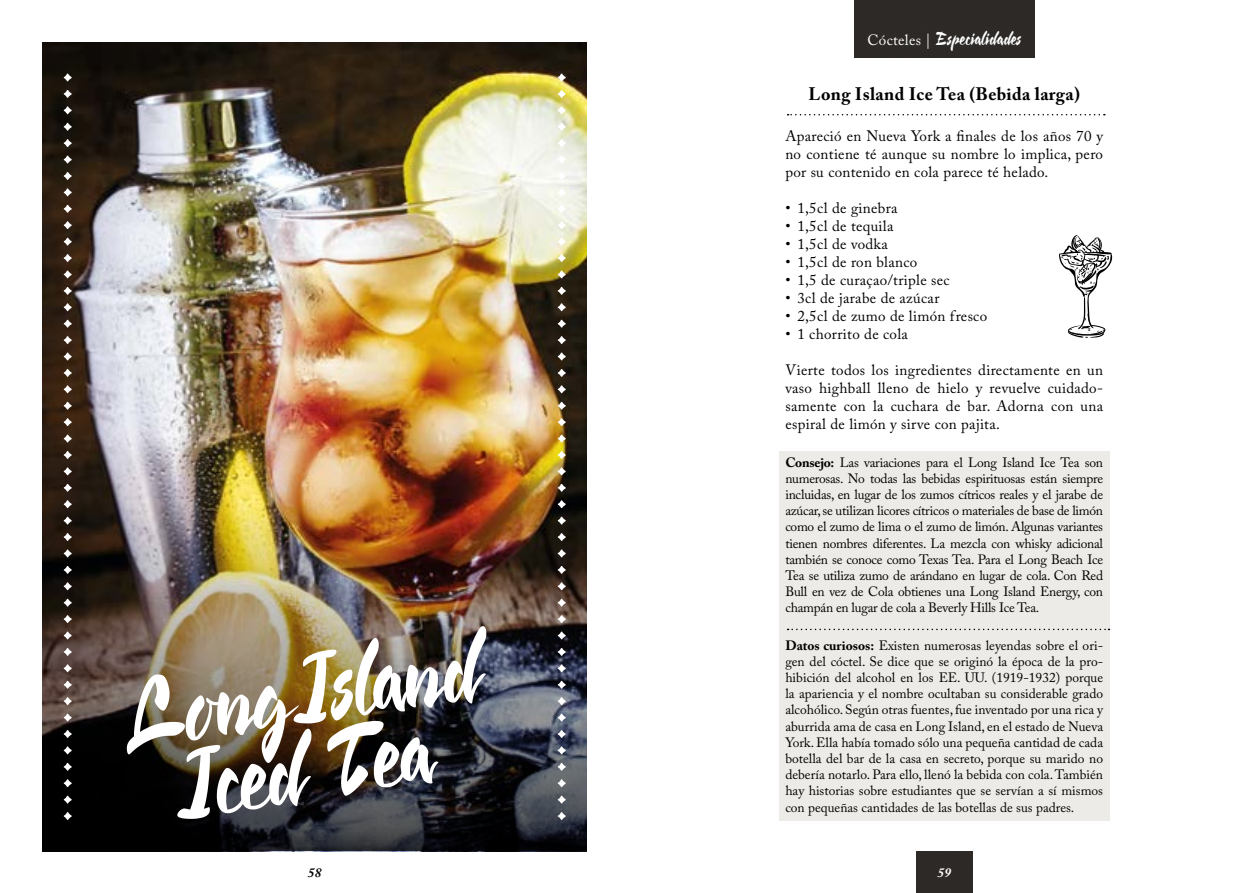
<style>
.page{position:relative;width:1259px;height:893px;background:#fff}
.page>*{position:absolute;margin:0;border:0;box-sizing:border-box;transform-origin:0 0}
.t1{font:102.6px/80.6px "Cienfuegos";color:#fff;text-align:center}
.t2{font:19.5px "Cienfuegos";letter-spacing:.02em;color:#fff}
.t3{font:700 18px "Adobe Caslon Pro";letter-spacing:.02em;color:#000}
.t4{font:15px/18px "Adobe Caslon Pro";letter-spacing:.02em;color:#000;text-align:justify}
.t5{font:13.5px/16.2px "Adobe Caslon Pro";letter-spacing:-.005em;color:#000;text-align:justify}
.t6{font:italic 700 13.5px "Adobe Caslon Pro";color:#000}
.t7{font:italic 700 13.5px "Adobe Caslon Pro";color:#fff}
.s1{font-family:"Adobe Caslon Pro";font-size:15px}
.s2{font-weight:700}
</style>
<div class="page">
<div style="left:916px;top:851px;width:56px;height:42px;background:#2d2927"></div>
<div style="left:779px;top:451px;width:330px;height:369px;background:#edebe7"></div>
<img style="left:43px;top:43px;width:544px;height:808px">
<img style="left:43px;top:504px;width:544px;height:346px">
<svg style="left:1059px;top:235px;width:54px;height:103px"></svg>
<svg style="left:64px;top:550px;width:8px;height:7px"></svg>
<svg style="left:64px;top:533px;width:8px;height:8px"></svg>
<svg style="left:64px;top:517px;width:8px;height:7px"></svg>
<svg style="left:64px;top:500px;width:8px;height:8px"></svg>
<svg style="left:64px;top:484px;width:8px;height:8px"></svg>
<svg style="left:64px;top:467px;width:8px;height:8px"></svg>
<svg style="left:64px;top:451px;width:8px;height:8px"></svg>
<svg style="left:64px;top:435px;width:8px;height:7px"></svg>
<svg style="left:64px;top:418px;width:8px;height:8px"></svg>
<svg style="left:64px;top:402px;width:8px;height:8px"></svg>
<svg style="left:64px;top:385px;width:8px;height:8px"></svg>
<svg style="left:64px;top:369px;width:8px;height:8px"></svg>
<svg style="left:64px;top:353px;width:8px;height:7px"></svg>
<svg style="left:64px;top:336px;width:8px;height:8px"></svg>
<svg style="left:64px;top:320px;width:8px;height:8px"></svg>
<svg style="left:64px;top:303px;width:8px;height:8px"></svg>
<svg style="left:64px;top:287px;width:8px;height:8px"></svg>
<svg style="left:64px;top:271px;width:8px;height:7px"></svg>
<svg style="left:64px;top:254px;width:8px;height:8px"></svg>
<svg style="left:64px;top:238px;width:8px;height:7px"></svg>
<svg style="left:64px;top:221px;width:8px;height:8px"></svg>
<svg style="left:64px;top:205px;width:8px;height:8px"></svg>
<svg style="left:64px;top:188px;width:8px;height:8px"></svg>
<svg style="left:64px;top:172px;width:8px;height:8px"></svg>
<svg style="left:64px;top:156px;width:8px;height:7px"></svg>
<svg style="left:64px;top:139px;width:8px;height:8px"></svg>
<svg style="left:64px;top:123px;width:8px;height:8px"></svg>
<svg style="left:64px;top:106px;width:8px;height:8px"></svg>
<svg style="left:64px;top:90px;width:8px;height:8px"></svg>
<svg style="left:64px;top:74px;width:8px;height:7px"></svg>
<svg style="left:64px;top:566px;width:8px;height:8px"></svg>
<svg style="left:64px;top:582px;width:8px;height:8px"></svg>
<svg style="left:64px;top:599px;width:8px;height:8px"></svg>
<svg style="left:64px;top:615px;width:8px;height:8px"></svg>
<svg style="left:64px;top:632px;width:8px;height:7px"></svg>
<svg style="left:64px;top:648px;width:8px;height:8px"></svg>
<svg style="left:64px;top:664px;width:8px;height:8px"></svg>
<svg style="left:64px;top:681px;width:8px;height:8px"></svg>
<svg style="left:64px;top:697px;width:8px;height:8px"></svg>
<svg style="left:64px;top:714px;width:8px;height:7px"></svg>
<svg style="left:64px;top:730px;width:8px;height:8px"></svg>
<svg style="left:64px;top:746px;width:8px;height:8px"></svg>
<svg style="left:64px;top:763px;width:8px;height:8px"></svg>
<svg style="left:64px;top:779px;width:8px;height:8px"></svg>
<svg style="left:64px;top:796px;width:8px;height:7px"></svg>
<svg style="left:64px;top:812px;width:8px;height:8px"></svg>
<svg style="left:558px;top:550px;width:8px;height:7px"></svg>
<svg style="left:558px;top:533px;width:8px;height:8px"></svg>
<svg style="left:558px;top:517px;width:8px;height:7px"></svg>
<svg style="left:558px;top:500px;width:8px;height:8px"></svg>
<svg style="left:558px;top:484px;width:8px;height:8px"></svg>
<svg style="left:558px;top:467px;width:8px;height:8px"></svg>
<svg style="left:558px;top:451px;width:8px;height:8px"></svg>
<svg style="left:558px;top:435px;width:8px;height:7px"></svg>
<svg style="left:558px;top:418px;width:8px;height:8px"></svg>
<svg style="left:558px;top:402px;width:8px;height:8px"></svg>
<svg style="left:558px;top:385px;width:8px;height:8px"></svg>
<svg style="left:558px;top:369px;width:8px;height:8px"></svg>
<svg style="left:558px;top:353px;width:8px;height:7px"></svg>
<svg style="left:558px;top:336px;width:8px;height:8px"></svg>
<svg style="left:558px;top:320px;width:8px;height:8px"></svg>
<svg style="left:558px;top:303px;width:8px;height:8px"></svg>
<svg style="left:558px;top:287px;width:8px;height:8px"></svg>
<svg style="left:558px;top:271px;width:8px;height:7px"></svg>
<svg style="left:558px;top:254px;width:8px;height:8px"></svg>
<svg style="left:558px;top:238px;width:8px;height:7px"></svg>
<svg style="left:558px;top:221px;width:8px;height:8px"></svg>
<svg style="left:558px;top:205px;width:8px;height:8px"></svg>
<svg style="left:558px;top:188px;width:8px;height:8px"></svg>
<svg style="left:558px;top:172px;width:8px;height:8px"></svg>
<svg style="left:558px;top:156px;width:8px;height:7px"></svg>
<svg style="left:558px;top:139px;width:8px;height:8px"></svg>
<svg style="left:558px;top:123px;width:8px;height:8px"></svg>
<svg style="left:558px;top:106px;width:8px;height:8px"></svg>
<svg style="left:558px;top:90px;width:8px;height:8px"></svg>
<svg style="left:558px;top:74px;width:8px;height:7px"></svg>
<svg style="left:558px;top:566px;width:8px;height:8px"></svg>
<svg style="left:558px;top:582px;width:8px;height:8px"></svg>
<svg style="left:558px;top:599px;width:8px;height:8px"></svg>
<svg style="left:558px;top:615px;width:8px;height:8px"></svg>
<svg style="left:558px;top:632px;width:8px;height:7px"></svg>
<svg style="left:558px;top:648px;width:8px;height:8px"></svg>
<svg style="left:558px;top:664px;width:8px;height:8px"></svg>
<svg style="left:558px;top:681px;width:8px;height:8px"></svg>
<svg style="left:558px;top:697px;width:8px;height:8px"></svg>
<svg style="left:558px;top:714px;width:8px;height:7px"></svg>
<svg style="left:558px;top:730px;width:8px;height:8px"></svg>
<svg style="left:558px;top:746px;width:8px;height:8px"></svg>
<svg style="left:558px;top:763px;width:8px;height:8px"></svg>
<svg style="left:558px;top:779px;width:8px;height:8px"></svg>
<svg style="left:558px;top:796px;width:8px;height:7px"></svg>
<svg style="left:558px;top:812px;width:8px;height:8px"></svg>
<svg style="left:787px;top:629px;width:322px;height:1px"></svg>
<svg style="left:787px;top:114px;width:317px;height:1px"></svg>
<div style="left:854px;top:0;width:180px;height:58px;background:#2c2927"></div>
<h2 class="t2" style="left:867px;top:28px;width:155px"><span class="s1">Cócteles |</span> Especialidades</h2>
<h1 class="t1" style="left:118px;top:676px;width:358px;rotate:-7deg">LongIsland<br>Iced Tea</h1>
<h3 class="t3" style="left:808px;top:84px;width:273px">Long Island Ice Tea (Bebida larga)</h3>
<p class="t4" style="left:785px;top:127px;width:319px">Apareció en Nueva York a finales de los años 70 y no contiene té aunque su nombre lo implica, pero por su contenido en cola parece té helado.</p>
<p class="t4" style="left:785px;top:199px;width:114px">• 1,5cl de ginebra</p>
<p class="t4" style="left:785px;top:217px;width:110px">• 1,5cl de tequila</p>
<p class="t4" style="left:785px;top:235px;width:104px">• 1,5cl de vodka</p>
<p class="t4" style="left:785px;top:253px;width:133px">• 1,5cl de ron blanco</p>
<p class="t4" style="left:785px;top:271px;width:166px">• 1,5 de curaçao/triple sec</p>
<p class="t4" style="left:785px;top:289px;width:156px">• 3cl de jarabe de azúcar</p>
<p class="t4" style="left:785px;top:307px;width:203px">• 2,5cl de zumo de limón fresco</p>
<p class="t4" style="left:785px;top:325px;width:124px">• 1 chorrito de cola</p>
<p class="t4" style="left:785px;top:361px;width:319px">Vierte todos los ingredientes directamente en un vaso highball lleno de hielo y revuelve cuidado&shy;samente con la cuchara de bar. Adorna con una espiral de limón y sirve con pajita.</p>
<p class="t5" style="left:785px;top:454px;width:319px"><span class="s2">Consejo:</span> Las variaciones para el Long Island Ice Tea son numerosas. No todas las bebidas espirituosas están siempre incluidas, en lugar de los zumos cítricos reales y el jarabe de azúcar, se utilizan licores cítricos o materiales de base de limón como el zumo de lima o el zumo de limón. Algunas variantes tienen nombres diferentes. La mezcla con whisky adicional también se conoce como Texas Tea. Para el Long Beach Ice Tea se utiliza zumo de arándano en lugar de cola. Con Red Bull en vez de Cola obtienes una Long Island Energy, con champán en lugar de cola a Beverly Hills Ice Tea.</p>
<p class="t5" style="left:785px;top:637px;width:319px"><span class="s2">Datos curiosos:</span> Existen numerosas leyendas sobre el ori&shy;gen del cóctel. Se dice que se originó la época de la pro&shy;hibición del alcohol en los EE. UU. (1919-1932) porque la apariencia y el nombre ocultaban su considerable grado alcohólico. Según otras fuentes, fue inventado por una rica y aburrida ama de casa en Long Island, en el estado de Nueva York. Ella había tomado sólo una pequeña cantidad de cada botella del bar de la casa en secreto, porque su marido no debería notarlo. Para ello, llenó la bebida con cola. También hay historias sobre estudiantes que se servían a sí mismos con pequeñas cantidades de las botellas de sus padres.</p>
<p class="t6" style="left:308px;top:864px;width:15px">58</p>
<p class="t7" style="left:937px;top:864px;width:15px">59</p>
</div>
